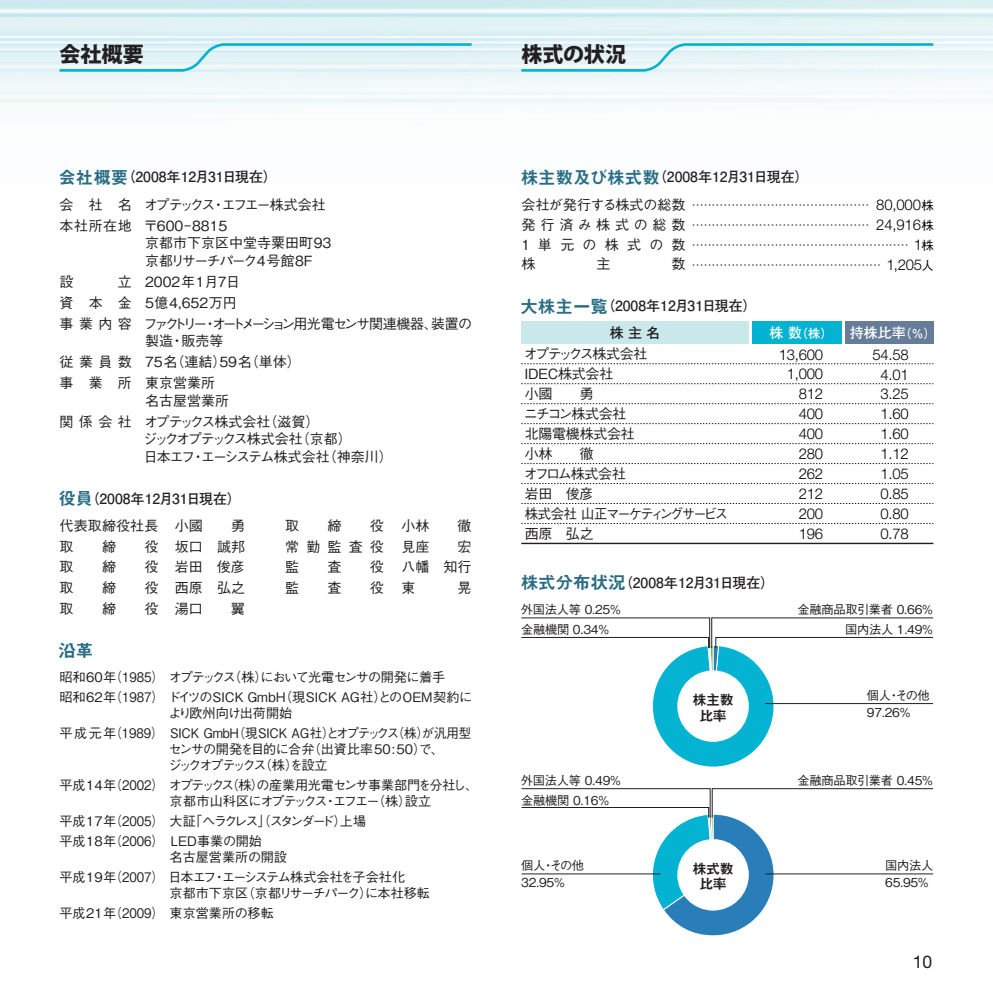
<style>
.page{position:relative;width:993px;height:993px;background:#fff}
.page>*{position:absolute;margin:0;border:0;box-sizing:border-box;transform-origin:0 0}
.t1{font:21px "Koz Go Pro Heavy 90 pv RKSJ H";color:#231f20}
.t2{font:17.5px "Helvetica Neue LT Std";color:#231f20}
.t3{font:17.5px "Midashi Go Pro MB31 90 pv RKSJ H";color:#286d84}
.t4{font:300 14.88px/19.9px "Helvetica Neue LT Std";letter-spacing:-.02em;color:#000;text-align:right}
.t5{font:14px/20.7px "Gothic BBB Pro Medium 90 pv RKSJ H";letter-spacing:-.01em;color:#231f20;text-align:justify}
.t6{font:14px "Futo Go B101 Pro Bold 90 pv RKSJ H";color:#231f20}
.t7{font:14px/21px "Gothic BBB Pro Medium 90 pv RKSJ H";letter-spacing:-.04em;color:#231f20}
.t8{font:14px/17.5px "Gothic BBB Pro Medium 90 pv RKSJ H";letter-spacing:-.085em;color:#231f20}
.t9{font:14px/21px "Gothic BBB Pro Medium 90 pv RKSJ H";letter-spacing:-.07em;color:#231f20}
.t10{font:14px "Gothic BBB Pro Medium 90 pv RKSJ H";letter-spacing:-.135em;color:#231f20;scale:.95 1}
.t11{font:14px "Futo Go B101 Pro Bold 90 pv RKSJ H";color:#fff}
.t12{font:14px/15.8px "Midashi Go Pro MB31 90 pv RKSJ H";letter-spacing:-.02em;color:#231f20;text-align:center}
.t13{font:14px "Gothic BBB Pro Medium 90 pv RKSJ H";letter-spacing:-.105em;color:#231f20}
.t14{font:14px "Gothic BBB Pro Medium 90 pv RKSJ H";letter-spacing:-.14em;color:#231f20}
.t15{font:14px "Gothic BBB Pro Medium 90 pv RKSJ H";letter-spacing:-.08em;color:#231f20}
.t16{font:14px "Gothic BBB Pro Medium 90 pv RKSJ H";letter-spacing:-.075em;color:#231f20}
.t17{font:14px/21px "Gothic BBB Pro Medium 90 pv RKSJ H";letter-spacing:.035em;color:#231f20}
.t18{font:14px/20.7px "Gothic BBB Pro Medium 90 pv RKSJ H";letter-spacing:.01em;color:#231f20}
.t19{font:13.12px/20.1px "Gothic BBB Pro Medium 90 pv RKSJ H";letter-spacing:-.01em;color:#231f20}
.t20{font:13.12px/20.1px "Gothic BBB Pro Medium 90 pv RKSJ H";letter-spacing:-.135em;color:#231f20}
.t21{font:13.12px/15.8px "Gothic BBB Pro Medium 90 pv RKSJ H";letter-spacing:-.07em;color:#231f20}
.t22{font:13.12px "Gothic BBB Pro Medium 90 pv RKSJ H";letter-spacing:.04em;color:#231f20}
.t23{font:12.25px/16.6px "Gothic BBB Pro Medium 90 pv RKSJ H";letter-spacing:-.02em;color:#231f20}
.t24{font:7.88px "Gothic BBB Pro Medium 90 pv RKSJ H";color:#231f20}
.s1{font-family:"Midashi Go Pro MB31 90 pv RKSJ H";font-size:17.5px;color:#286d84}
.s2{font-family:"Gothic BBB Pro Medium 90 pv RKSJ H";font-weight:400;font-size:12.25px}
.s3{font-size:12.25px}
</style>
<div class="page">
<div style="left:521px;top:321px;width:228px;height:22px;background:#c8e8ea"></div>
<div style="left:752px;top:321px;width:89px;height:22px;background:#03b3d1"></div>
<div style="left:844px;top:321px;width:89px;height:22px;background:#667d99"></div>
<svg style="left:521px;top:363px;width:412px;height:1px"></svg>
<svg style="left:521px;top:383px;width:412px;height:1px"></svg>
<svg style="left:521px;top:403px;width:412px;height:1px"></svg>
<svg style="left:521px;top:423px;width:412px;height:1px"></svg>
<svg style="left:521px;top:443px;width:412px;height:1px"></svg>
<svg style="left:521px;top:463px;width:412px;height:1px"></svg>
<svg style="left:521px;top:483px;width:412px;height:1px"></svg>
<svg style="left:521px;top:503px;width:412px;height:1px"></svg>
<svg style="left:521px;top:523px;width:412px;height:1px"></svg>
<hr style="left:521px;top:542px;width:412px;height:2px;background:#231f20">
<svg style="left:521px;top:617px;width:412px;height:150px"></svg>
<hr style="left:765px;top:703px;width:167px;height:1px;background:#231f20">
<svg style="left:57px;top:42px;width:417px;height:31px;background:#d0edf3"></svg>
<svg style="left:518px;top:42px;width:417px;height:31px"></svg>
<svg style="left:521px;top:788px;width:412px;height:148px"></svg>
<h1 class="t1" style="left:60px;top:46px;width:86px">会社概要</h1>
<h1 class="t1" style="left:521px;top:46px;width:106px">株式の状況</h1>
<p class="t6" style="left:58px;top:172px;width:220px"><span class="s1">会社概要</span>（2008年12月31日現在）</p>
<p class="t6" style="left:520px;top:172px;width:289px"><span class="s1">株主数及び株式数</span>（2008年12月31日現在）</p>
<p class="t9" style="left:144px;top:196px;width:183px">オプテックス・エフエー株式会社〒600－8815</p>
<p class="t5" style="left:145px;top:236px;width:188px;line-height:17.5px">京都市下京区中堂寺粟田町93京都リサーチパーク4号館8F</p>
<p class="t7" style="left:143px;top:273px;width:330px">2002年1月7日<br>5億4,652万円<br>ファクトリー・オートメーション用光電センサ関連機器、装置の</p>
<p class="t5" style="left:145px;top:332px;width:157px;text-align:left">製造・販売等<br>75名（連結）59名（単体）東京営業所</p>
<p class="t5" style="left:144px;top:392px;width:177px">名古屋営業所<br>オプテックス株式会社（滋賀）</p>
<p class="t8" style="left:143px;top:432px;width:251px">ジックオプテックス株式会社（京都）<br>日本エフ・エーシステム株式会社（神奈川）</p>
<p class="t6" style="left:58px;top:493px;width:184px"><span class="s1">役員</span>（2008年12月31日現在）</p>
<p class="t18" style="left:60px;top:517px;width:100px">代表取締役社長取</p>
<p class="t17" style="left:60px;top:196px;width:74px">会社名本社所在地</p>
<p class="t5" style="left:60px;top:273px;width:74px;text-indent:58px">立資本金事業内容</p>
<p class="t5" style="left:60px;top:353px;width:74px">従業員数事業所</p>
<p class="t5" style="left:60px;top:413px;width:74px">関係会社</p>
<p class="t5" style="left:60px;top:273px;width:15px">設</p>
<p class="t5" style="left:285px;top:517px;width:15px">取</p>
<p class="t5" style="left:327px;top:517px;width:15px">締</p>
<p class="t5" style="left:401px;top:517px;width:29px">小林</p>
<p class="t5" style="left:457px;top:517px;width:15px">徹</p>
<p class="t5" style="left:401px;top:538px;width:29px">見座</p>
<p class="t5" style="left:175px;top:517px;width:71px">小國　 勇坂口　誠邦岩田　俊彦西原　弘之湯口</p>
<p class="t5" style="left:285px;top:517px;width:100px;text-indent:85px">役常勤監査役監</p>
<p class="t5" style="left:102px;top:538px;width:15px">締</p>
<p class="t5" style="left:144px;top:538px;width:15px">役</p>
<p class="t5" style="left:401px;top:538px;width:71px;text-indent:56px">宏八幡　知行東</p>
<p class="t5" style="left:60px;top:558px;width:15px">取</p>
<p class="t5" style="left:102px;top:558px;width:15px">締</p>
<p class="t5" style="left:144px;top:558px;width:15px">役</p>
<p class="t5" style="left:60px;top:579px;width:15px">取</p>
<p class="t5" style="left:102px;top:579px;width:15px">締</p>
<p class="t5" style="left:144px;top:579px;width:15px">役</p>
<p class="t5" style="left:60px;top:599px;width:15px">取</p>
<p class="t5" style="left:102px;top:599px;width:15px">締</p>
<p class="t5" style="left:144px;top:599px;width:15px">役</p>
<h2 class="t3" style="left:58px;top:643px;width:36px">沿革</h2>
<p class="t19" style="left:60px;top:668px;width:414px">昭和60年（1985）オプテックス（株）において光電センサの開発に着手<br>昭和62年（1987）ドイツのSICK GmbH（現SICK AG社）とのOEM契約に</p>
<p class="t22" style="left:60px;top:728px;width:105px">平成元年（1989）</p>
<p class="t19" style="left:60px;top:776px;width:420px">平成14年（2002）オプテックス（株）の産業用光電センサ事業部門を分社し、</p>
<p class="t19" style="left:60px;top:812px;width:204px">平成17年（2005）<br>平成18年（2006）ＬＥＤ事業の開始</p>
<p class="t19" style="left:60px;top:868px;width:347px">平成19年（2007）日本エフ・エーシステム株式会社を子会社化</p>
<p class="t19" style="left:60px;top:904px;width:105px">平成21年（2009）</p>
<p class="t5" style="left:327px;top:558px;width:15px">査</p>
<p class="t5" style="left:370px;top:558px;width:15px">役</p>
<p class="t5" style="left:285px;top:579px;width:15px">監</p>
<p class="t5" style="left:327px;top:579px;width:15px">査</p>
<p class="t5" style="left:370px;top:579px;width:15px">役</p>
<p class="t5" style="left:457px;top:579px;width:15px">晃</p>
<p class="t5" style="left:231px;top:599px;width:15px">翼</p>
<p class="t19" style="left:168px;top:704px;width:304px">より欧州向け出荷開始<br>SICK GmbH（現SICK AG社）とオプテックス（株）が汎用型</p>
<p class="t21" style="left:168px;top:742px;width:277px">センサの開発を目的に合弁（出資比率50:50）で、ジックオプテックス（株）を設立</p>
<p class="t20" style="left:169px;top:792px;width:263px">京都市山科区にオプテックス・エフエー（株）設立大証「ヘラクレス」（スタンダード）上場</p>
<p class="t19" style="left:169px;top:848px;width:119px">名古屋営業所の開設</p>
<p class="t19" style="left:169px;top:884px;width:262px">京都市下京区（京都リサーチパーク）に本社移転東京営業所の移転</p>
<p class="t5" style="left:521px;top:196px;width:165px;line-height:19.9px">会社が発行する株式の総数発行済み株式の総数1単元の株式の数株</p>
<p class="t4" style="left:875px;top:195px;width:59px">80,000<span class="s2">株<br></span>24,916<span class="s2">株<br></span>1<span class="s2">株<br></span>1,205<span class="s2">人</span></p>
<p class="t24" style="left:689px;top:202px;width:183px">・・・・・・・・・・・・・・・・・・・・・・・・・・・・・・・・・・・・・・・・・・・・・</p>
<p class="t24" style="left:689px;top:222px;width:183px">・・・・・・・・・・・・・・・・・・・・・・・・・・・・・・・・・・・・・・・・・・・・・</p>
<p class="t24" style="left:689px;top:242px;width:222px">・・・・・・・・・・・・・・・・・・・・・・・・・・・・・・・・・・・・・・・・・・・・・・・・・・・・・・・</p>
<p class="t24" style="left:689px;top:262px;width:194px">・・・・・・・・・・・・・・・・・・・・・・・・・・・・・・・・・・・・・・・・・・・・・・・・</p>
<p class="t5" style="left:596px;top:256px;width:15px">主</p>
<p class="t5" style="left:671px;top:256px;width:15px">数</p>
<p class="t6" style="left:520px;top:300px;width:238px"><span class="s1">大株主一覧</span>（2008年12月31日現在）</p>
<p class="t6" style="left:609px;top:327px;width:52px">株主名</p>
<p class="t13" style="left:523px;top:349px;width:125px">オプテックス株式会社</p>
<p class="t14" style="left:519px;top:369px;width:95px">ＩＤＥＣ株式会社</p>
<p class="t5" style="left:524px;top:385px;width:70px">小國　　勇</p>
<p class="t15" style="left:523px;top:409px;width:104px">ニチコン株式会社</p>
<p class="t5" style="left:524px;top:425px;width:112px">北陽電機株式会社</p>
<p class="t5" style="left:524px;top:445px;width:70px">小林　　徹</p>
<p class="t16" style="left:523px;top:468px;width:104px">オフロム株式会社</p>
<p class="t5" style="left:524px;top:485px;width:70px">岩田　俊彦</p>
<p class="t10" style="left:524px;top:508px;width:215px">株式会社 山正マーケティングサービス</p>
<p class="t5" style="left:524px;top:525px;width:70px">西原　弘之</p>
<p class="t11" style="left:769px;top:327px;width:168px">株 数<span class="s3">（株）</span> 持株比率<span class="s3">（％）</span></p>
<p class="t4" style="left:778px;top:344px;width:46px">13,600<br>1,000<br>812<br>400<br>400<br>280<br>262<br>212<br>200<br>196</p>
<p class="t4" style="left:872px;top:344px;width:38px;text-align:center">54.58<br>4.01<br>3.25<br>1.60<br>1.60<br>1.12<br>1.05<br>0.85<br>0.80<br>0.78</p>
<p class="t6" style="left:520px;top:577px;width:255px"><span class="s1">株式分布状況</span>（2008年12月31日現在）</p>
<p class="t23" style="left:520px;top:603px;width:101px">外国法人等 0.25%</p>
<p class="t23" style="left:797px;top:603px;width:137px">金融商品取引業者 0.66%</p>
<p class="t23" style="left:521px;top:622px;width:89px">金融機関 0.34%</p>
<p class="t23" style="left:844px;top:622px;width:89px">国内法人 1.49%</p>
<p class="t12" style="left:692px;top:693px;width:43px">株主数比率</p>
<p class="t23" style="left:866px;top:688px;width:64px">個人・その他<br>97.26%</p>
<p class="t23" style="left:520px;top:773px;width:101px">外国法人等 0.49%</p>
<p class="t23" style="left:797px;top:773px;width:137px">金融商品取引業者 0.45%</p>
<p class="t23" style="left:521px;top:793px;width:89px">金融機関 0.16%</p>
<p class="t23" style="left:521px;top:858px;width:64px">個人・その他<br>32.95%</p>
<p class="t12" style="left:692px;top:862px;width:43px">株式数比率</p>
<p class="t23" style="left:884px;top:858px;width:50px">国内法人<br>65.95％</p>
<h2 class="t2" style="left:912px;top:950px;width:21px">10</h2>
</div>
